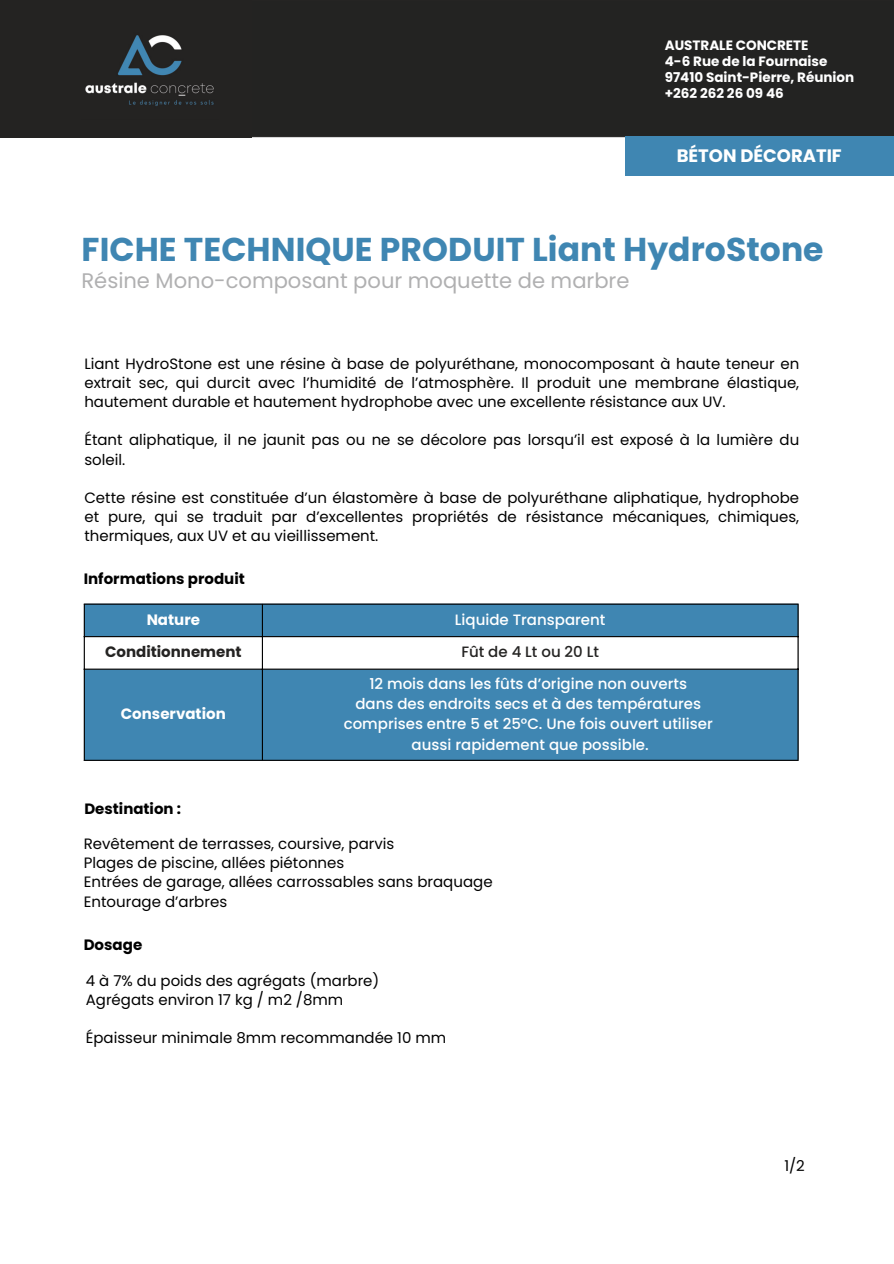
<style>
.page{position:relative;width:894px;height:1264px;background:#fff}
.page>*{position:absolute;margin:0;border:0;box-sizing:border-box;transform-origin:0 0}
.t1{font:700 33px "Poppins";color:#3f86b2}
.t2{font:21px "Poppins";color:#b0b0b1}
.t3{font:700 18px "Poppins";color:#fff}
.t4{font:15px/19px "Poppins";color:#000}
.t5{font:500 15px/20.2px "Poppins";color:#fff;text-align:center}
.t6{font:700 15px "Poppins";color:#000}
.t7{font:700 15px "Poppins";color:#fff}
.t8{font:700 15px "Poppins";color:#242322}
.t9{font:500 15px "Poppins";color:#242322}
.t10{font:700 13.5px/15.8px "Poppins";color:#fff}
</style>
<div class="page">
<div style="left:0;top:0;width:893px;height:138px;background:#232322"></div>
<div style="left:625px;top:136px;width:268px;height:39px;background:#3f86b2"></div>
<div style="left:0;top:0;width:251px;height:137px;background:#242322"></div>
<img style="left:85px;top:35px;width:129px;height:71px">
<div style="left:85px;top:604px;width:712px;height:155px;background:#3f86b2"></div>
<svg style="left:85px;top:637px;width:712px;height:31px"></svg>
<hr style="left:84px;top:604px;width:1px;height:155px;background:#000">
<hr style="left:262px;top:604px;width:1px;height:155px;background:#000">
<hr style="left:797px;top:604px;width:1px;height:155px;background:#000">
<hr style="left:84px;top:603px;width:714px;height:1px;background:#000">
<hr style="left:84px;top:636px;width:714px;height:1px;background:#000">
<hr style="left:84px;top:668px;width:714px;height:1px;background:#000">
<hr style="left:84px;top:759px;width:714px;height:2px;background:#000">
<p class="t10" style="left:664px;top:38px;width:191px">AUSTRALE CONCRETE<br>4-6 Rue de la Fournaise<br>97410 Saint-Pierre, Réunion +262 262 26 09 46</p>
<p class="t3" style="left:676px;top:145px;width:166px">BÉTON DÉCORATIF</p>
<h1 class="t1" style="left:81px;top:230px;width:743px">FICHE TECHNIQUE PRODUIT Liant HydroStone</h1>
<h2 class="t2" style="left:81px;top:269px;width:549px">Résine Mono-composant pour moquette de marbre</h2>
<p class="t4" style="left:84px;top:354px;width:716px;text-align:justify">Liant HydroStone est une résine à base de polyuréthane, monocomposant à haute teneur en extrait sec, qui durcit avec l’humidité de l’atmosphère. Il produit une membrane élastique, hautement durable et hautement hydrophobe avec une excellente résistance aux UV.</p>
<p class="t4" style="left:84px;top:430px;width:716px">Étant aliphatique, il ne jaunit pas ou ne se décolore pas lorsqu’il est exposé à la lumière du soleil.</p>
<p class="t4" style="left:84px;top:488px;width:716px;text-align:justify">Cette résine est constituée d’un élastomère à base de polyuréthane aliphatique, hydrophobe et pure, qui se traduit par d’excellentes propriétés de résistance mécaniques, chimiques, thermiques, aux UV et au vieillissement.</p>
<p class="t6" style="left:84px;top:569px;width:163px">Informations produit</p>
<p class="t7" style="left:147px;top:611px;width:55px">Nature</p>
<p class="t5" style="left:455px;top:609px;width:152px">Liquide Transparent</p>
<p class="t8" style="left:105px;top:643px;width:138px">Conditionnement</p>
<p class="t9" style="left:461px;top:643px;width:139px">Fût de 4 Lt ou 20 Lt</p>
<p class="t7" style="left:121px;top:705px;width:106px">Conservation</p>
<p class="t6" style="left:84px;top:799px;width:98px">Destination :</p>
<p class="t5" style="left:343px;top:673px;width:370px">12 mois dans les fûts d’origine non ouverts<br>dans des endroits secs et à des températures comprises entre 5 et 25°C. Une fois ouvert utiliser aussi rapidement que possible.</p>
<p class="t4" style="left:84px;top:834px;width:410px">Revêtement de terrasses, coursive, parvis<br>Plages de piscine, allées piétonnes<br>Entrées de garage, allées carrossables sans braquage Entourage d’arbres</p>
<p class="t6" style="left:84px;top:936px;width:60px">Dosage</p>
<p class="t4" style="left:86px;top:971px;width:295px">4 à 7% du poids des agrégats (marbre)<br>Agrégats environ 17 kg / m2 /8mm</p>
<p class="t4" style="left:86px;top:1028px;width:362px">Épaisseur minimale 8mm recommandée 10 mm</p>
<p class="t4" style="left:784px;top:1155px;width:22px">1/2</p>
</div>
